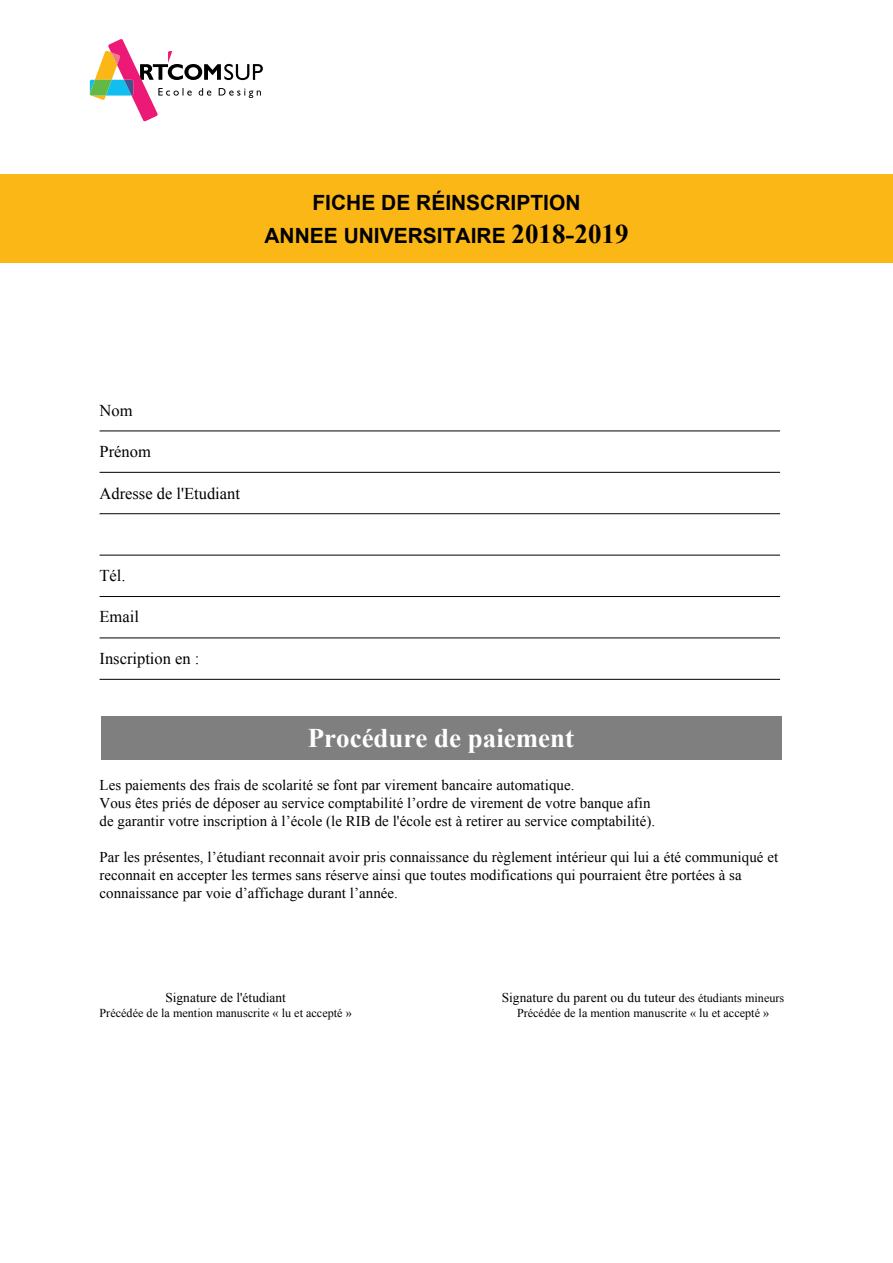
<style>
.page{position:relative;width:893px;height:1263px;background:#fff}
.page>*{position:absolute;margin:0;border:0;box-sizing:border-box;transform-origin:0 0}
.t1{font:700 27px "Times New Roman";color:#fff}
.t2{font:700 21px/32.4px "Arial";color:#000;text-align:center}
.t3{font:16.5px "Times New Roman";color:#000}
.t4{font:15px/18px "Times New Roman";letter-spacing:.005em;color:#000}
.t5{font:13.35px "Times New Roman";letter-spacing:.005em;color:#000}
.t6{font:12.15px "Times New Roman";letter-spacing:.005em;color:#000}
.s1{font-family:"Times New Roman";font-size:27px}
.s2{font-size:12.15px}
</style>
<div class="page">
<div style="left:0;top:174px;width:893px;height:89px;background:#fbb715"></div>
<svg style="left:90px;top:39px;width:173px;height:83px"></svg>
<div style="left:101px;top:716px;width:680px;height:44px;background:#7f7f7f"></div>
<hr style="left:100px;top:431px;width:680px;height:1px;background:#000">
<hr style="left:100px;top:472px;width:680px;height:1px;background:#000">
<hr style="left:100px;top:513px;width:680px;height:1px;background:#000">
<hr style="left:100px;top:555px;width:680px;height:1px;background:#000">
<hr style="left:100px;top:596px;width:680px;height:1px;background:#000">
<hr style="left:100px;top:638px;width:680px;height:1px;background:#000">
<hr style="left:100px;top:679px;width:680px;height:1px;background:#000">
<h2 class="t2" style="left:264px;top:187px;width:366px">FICHE DE RÉINSCRIPTION<br>ANNEE UNIVERSITAIRE <span class="s1">2018-2019</span></h2>
<p class="t3" style="left:100px;top:400px;width:34px">Nom</p>
<p class="t3" style="left:100px;top:441px;width:53px">Prénom</p>
<p class="t3" style="left:100px;top:482px;width:142px">Adresse de l'Etudiant</p>
<p class="t3" style="left:100px;top:565px;width:28px">Tél.</p>
<p class="t3" style="left:100px;top:606px;width:41px">Email</p>
<p class="t3" style="left:100px;top:647px;width:101px">Inscription en :</p>
<h1 class="t1" style="left:308px;top:720px;width:268px">Procédure de paiement</h1>
<p class="t4" style="left:100px;top:776px;width:557px">Les paiements des frais de scolarité se font par virement bancaire automatique.<br>Vous êtes priés de déposer au service comptabilité l’ordre de virement de votre banque afin de garantir votre inscription à l’école (le RIB de l'école est à retirer au service comptabilité).</p>
<p class="t4" style="left:100px;top:848px;width:680px">Par les présentes, l’étudiant reconnait avoir pris connaissance du règlement intérieur qui lui a été communiqué et reconnait en accepter les termes sans réserve ainsi que toutes modifications qui pourraient être portées à sa connaissance par voie d’affichage durant l’année.</p>
<p class="t5" style="left:165px;top:989px;width:122px">Signature de l'étudiant</p>
<p class="t6" style="left:100px;top:1005px;width:254px">Précédée de la mention manuscrite « lu et accepté »</p>
<p class="t5" style="left:502px;top:989px;width:284px">Signature du parent ou du tuteur <span class="s2">des étudiants mineurs</span></p>
<p class="t6" style="left:517px;top:1005px;width:254px">Précédée de la mention manuscrite « lu et accepté »</p>
</div>
